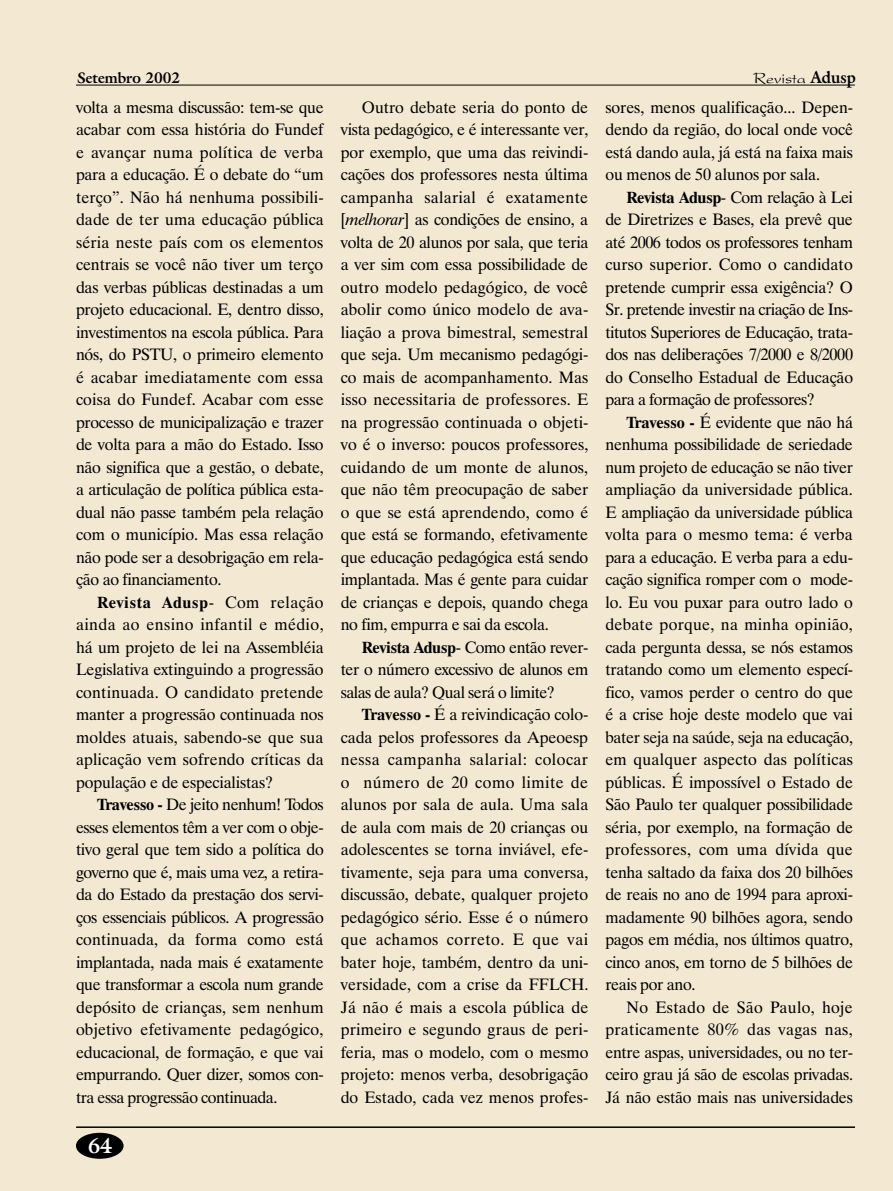
<style>
.page{position:relative;width:893px;height:1191px;background:#f3e9d3}
.page>*{position:absolute;margin:0;border:0;box-sizing:border-box;transform-origin:0 0}
.t1{font:700 21px "Galliard IT Cby BT";color:#fff}
.Body_Text{font:16.5px/22.5px "Dutch 801 BT";letter-spacing:-.02em;color:#000;text-align:justify}
.t2{font:16.5px "President";color:#000}
.t3{font:700 15px "Galliard IT Cby BT";color:#000}
.s1{font-family:"Galliard IT Cby BT";font-weight:700}
.s2{font-weight:700}
.s3{font-style:italic}
</style>
<div class="page">
<hr style="left:76px;top:1126px;width:779px;height:2px;background:#000">
<div style="left:76px;top:1132px;width:48px;height:26px;background:#000;border-radius:50%"></div>
<hr style="left:76px;top:85px;width:779px;height:1px;background:#000">
<p class="t3" style="left:77px;top:68px;width:105px">Setembro 2002</p>
<p class="t2" style="left:754px;top:69px;width:104px">Revista <span class="s1">Adusp</span></p>
<p class="Body_Text" style="left:76px;top:95px;width:249px">volta a mesma discussão: tem-se que acabar com essa história do Fundef e avançar numa política de verba para a educação. É o debate do “um terço”. Não há nenhuma possibili&shy;dade de ter uma educação pública séria neste país com os elementos centrais se você não tiver um terço das verbas públicas destinadas a um projeto educacional. E, dentro disso, investimentos na escola pública. Para nós, do PSTU, o primeiro elemento é acabar imediatamente com essa coisa do Fundef. Acabar com esse processo de municipalização e trazer de volta para a mão do Estado. Isso não significa que a gestão, o debate, a articulação de política pública esta&shy;dual não passe também pela relação com o município. Mas essa relação não pode ser a desobrigação em rela&shy;ção ao financiamento.</p>
<p class="Body_Text" style="left:76px;top:590px;width:249px;text-indent:21px"><span class="s2">Revista Adusp</span>- Com relação ainda ao ensino infantil e médio, há um projeto de lei na Assembléia Legislativa extinguindo a progressão continuada. O candidato pretende manter a progressão continuada nos moldes atuais, sabendo-se que sua aplicação vem sofrendo críticas da população e de especialistas?</p>
<p class="Body_Text" style="left:76px;top:793px;width:249px;text-indent:21px"><span class="s2">Travesso -</span> De jeito nenhum! Todos esses elementos têm a ver com o obje&shy;tivo geral que tem sido a política do governo que é, mais uma vez, a retira&shy;da do Estado da prestação dos servi&shy;ços essenciais públicos. A progressão continuada, da forma como está implantada, nada mais é exatamente que transformar a escola num grande depósito de crianças, sem nenhum objetivo efetivamente pedagógico, educacional, de formação, e que vai empurrando. Quer dizer, somos con&shy;tra essa progressão continuada.</p>
<p class="Body_Text" style="left:341px;top:95px;width:249px;text-indent:21px">Outro debate seria do ponto de vista pedagógico, e é interessante ver, por exemplo, que uma das reivindi&shy;cações dos professores nesta última campanha salarial é exatamente [<span class="s3">melhorar</span>] as condições de ensino, a volta de 20 alunos por sala, que teria a ver sim com essa possibilidade de outro modelo pedagógico, de você abolir como único modelo de ava&shy;liação a prova bimestral, semestral que seja. Um mecanismo pedagógi&shy;co mais de acompanhamento. Mas isso necessitaria de professores. E na progressão continuada o objeti&shy;vo é o inverso: poucos professores, cuidando de um monte de alunos, que não têm preocupação de saber o que se está aprendendo, como é que está se formando, efetivamente que educação pedagógica está sendo implantada. Mas é gente para cuidar de crianças e depois, quando chega no fim, empurra e sai da escola.</p>
<p class="Body_Text" style="left:341px;top:635px;width:249px;text-indent:21px"><span class="s2">Revista Adusp</span>- Como então rever&shy;ter o número excessivo de alunos em salas de aula? Qual será o limite?</p>
<p class="Body_Text" style="left:341px;top:703px;width:249px;text-indent:21px"><span class="s2">Travesso -</span> É a reivindicação colo&shy;cada pelos professores da Apeoesp nessa campanha salarial: colocar o número de 20 como limite de alunos por sala de aula. Uma sala de aula com mais de 20 crianças ou adolescentes se torna inviável, efe&shy;tivamente, seja para uma conversa, discussão, debate, qualquer projeto pedagógico sério. Esse é o número que achamos correto. E que vai bater hoje, também, dentro da uni&shy;versidade, com a crise da FFLCH.<br>Já não é mais a escola pública de primeiro e segundo graus de peri&shy;feria, mas o modelo, com o mesmo projeto: menos verba, desobrigação do Estado, cada vez menos profes-</p>
<p class="Body_Text" style="left:605px;top:95px;width:249px">sores, menos qualificação... Depen&shy;dendo da região, do local onde você está dando aula, já está na faixa mais ou menos de 50 alunos por sala.</p>
<p class="Body_Text" style="left:605px;top:185px;width:249px;text-indent:21px"><span class="s2">Revista Adusp</span>- Com relação à Lei de Diretrizes e Bases, ela prevê que até 2006 todos os professores tenham curso superior. Como o candidato pretende cumprir essa exigência? O Sr. pretende investir na criação de Ins&shy;titutos Superiores de Educação, trata&shy;dos nas deliberações 7/2000 e 8/2000 do Conselho Estadual de Educação para a formação de professores?</p>
<p class="Body_Text" style="left:605px;top:410px;width:249px;text-indent:21px"><span class="s2">Travesso -</span> É evidente que não há nenhuma possibilidade de seriedade num projeto de educação se não tiver ampliação da universidade pública.<br>E ampliação da universidade pública volta para o mesmo tema: é verba para a educação. E verba para a edu&shy;cação significa romper com o mode&shy;lo. Eu vou puxar para outro lado o debate porque, na minha opinião, cada pergunta dessa, se nós estamos tratando como um elemento especí&shy;fico, vamos perder o centro do que é a crise hoje deste modelo que vai bater seja na saúde, seja na educação, em qualquer aspecto das políticas públicas. É impossível o Estado de São Paulo ter qualquer possibilidade séria, por exemplo, na formação de professores, com uma dívida que tenha saltado da faixa dos 20 bilhões de reais no ano de 1994 para aproxi&shy;madamente 90 bilhões agora, sendo pagos em média, nos últimos quatro, cinco anos, em torno de 5 bilhões de reais por ano.</p>
<p class="Body_Text" style="left:605px;top:995px;width:249px;text-indent:21px">No Estado de São Paulo, hoje praticamente 80% das vagas nas, entre aspas, universidades, ou no ter&shy;ceiro grau já são de escolas privadas.<br>Já não estão mais nas universidades</p>
<p class="t1" style="left:88px;top:1131px;width:26px">64</p>
</div>
